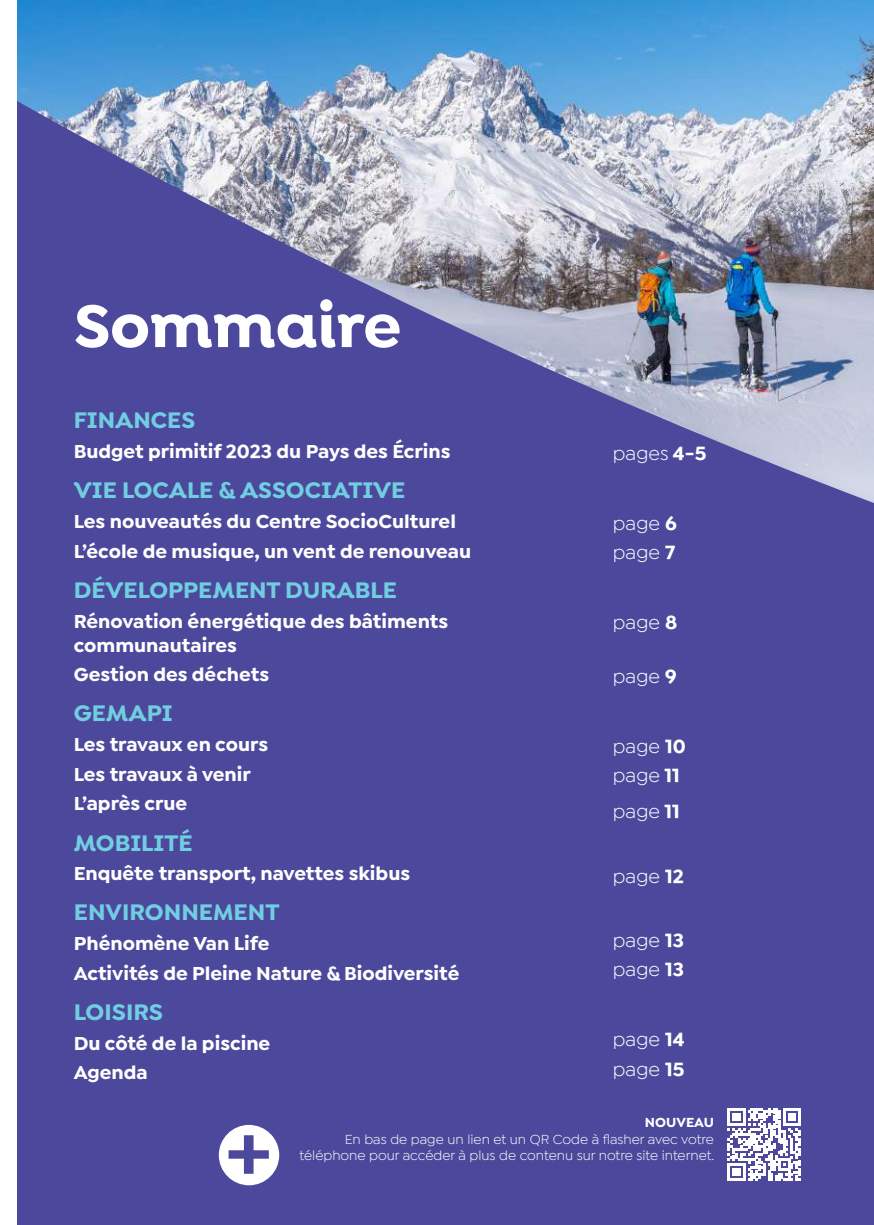
<style>
.page{position:relative;width:874px;height:1225px;background:#fff}
.page>*{position:absolute;margin:0;border:0;box-sizing:border-box;transform-origin:0 0}
.t1{font:700 64px "Isidora Alt";color:#fff}
.t2{font:700 24px "Isidora Alt";color:#71cee1}
.t3{font:700 24px "Isidora Sans";color:#71cee1}
.t4{font:700 20px/29.6px "Isidora Sans";color:#fff}
.t5{font:20px/29.6px "Isidora Sans";color:#fff}
.t6{font:14px/16.8px "Isidora Sans";color:#fff;text-align:right}
.t7{font:700 14px "Isidora Sans";color:#fff}
.s1{font-weight:700}
</style>
<div class="page">
<div style="left:17px;top:0;width:856px;height:1225px;background:#4c499c"></div>
<img style="left:17px;top:0;width:856px;height:503px">
<svg style="left:727px;top:1108px;width:73px;height:73px"></svg>
<div style="left:218px;top:1124px;width:62px;height:62px;background:#fff;border-radius:50%"></div>
<div style="left:217px;top:1123px;width:64px;height:64px;border:2px solid #4c499c;border-radius:50%"></div>
<svg style="left:228px;top:1135px;width:41px;height:38px"></svg>
<h1 class="t1" style="left:74px;top:286px;width:329px">Sommaire</h1>
<p class="t2" style="left:74px;top:406px;width:123px">FINANCES</p>
<p class="t4" style="left:74px;top:437px;width:378px">Budget primitif 2023 du Pays des Écrins</p>
<p class="t2" style="left:74px;top:475px;width:333px">VIE LOCALE &amp; ASSOCIATIVE</p>
<p class="t4" style="left:74px;top:506px;width:398px">Les nouveautés du Centre SocioCulturel<br>L’école de musique, un vent de renouveau</p>
<p class="t2" style="left:74px;top:575px;width:324px">DÉVELOPPEMENT DURABLE</p>
<p class="t4" style="left:74px;top:609px;width:376px;line-height:24px">Rénovation énergétique des bâtiments communautaires</p>
<p class="t4" style="left:74px;top:659px;width:197px">Gestion des déchets</p>
<p class="t2" style="left:74px;top:698px;width:100px">GEMAPI</p>
<p class="t4" style="left:74px;top:729px;width:196px">Les travaux en cours<br>Les travaux à venir<br>L’après crue</p>
<p class="t2" style="left:74px;top:828px;width:120px">MOBILITÉ</p>
<p class="t4" style="left:74px;top:858px;width:338px">Enquête transport, navettes skibus</p>
<p class="t3" style="left:74px;top:897px;width:207px">ENVIRONNEMENT</p>
<p class="t4" style="left:74px;top:928px;width:387px">Phénomène Van Life<br>Activités de Pleine Nature &amp; Biodiversité</p>
<p class="t3" style="left:74px;top:997px;width:91px">LOISIRS</p>
<p class="t4" style="left:74px;top:1028px;width:198px">Du côté de la piscine<br>Agenda</p>
<p class="t5" style="left:612px;top:438px;width:95px">pages <span class="s1">4-5</span></p>
<p class="t5" style="left:612px;top:508px;width:65px">page <span class="s1">6 </span>page <span class="s1">7</span></p>
<p class="t5" style="left:612px;top:607px;width:66px">page <span class="s1">8</span></p>
<p class="t5" style="left:612px;top:661px;width:65px">page <span class="s1">9</span></p>
<p class="t5" style="left:612px;top:731px;width:74px">page <span class="s1">10 </span>page <span class="s1">11</span></p>
<p class="t5" style="left:612px;top:796px;width:69px">page <span class="s1">11</span></p>
<p class="t5" style="left:612px;top:861px;width:73px">page <span class="s1">12</span></p>
<p class="t5" style="left:612px;top:925px;width:73px">page <span class="s1">13 </span>page <span class="s1">13</span></p>
<p class="t5" style="left:612px;top:1024px;width:73px">page <span class="s1">14 </span>page <span class="s1">15</span></p>
<p class="t7" style="left:644px;top:1113px;width:70px">NOUVEAU</p>
<p class="t6" style="left:299px;top:1130px;width:416px">En bas de page un lien et un QR Code à flasher avec votre téléphone pour accéder à plus de contenu sur notre site internet.</p>
</div>
